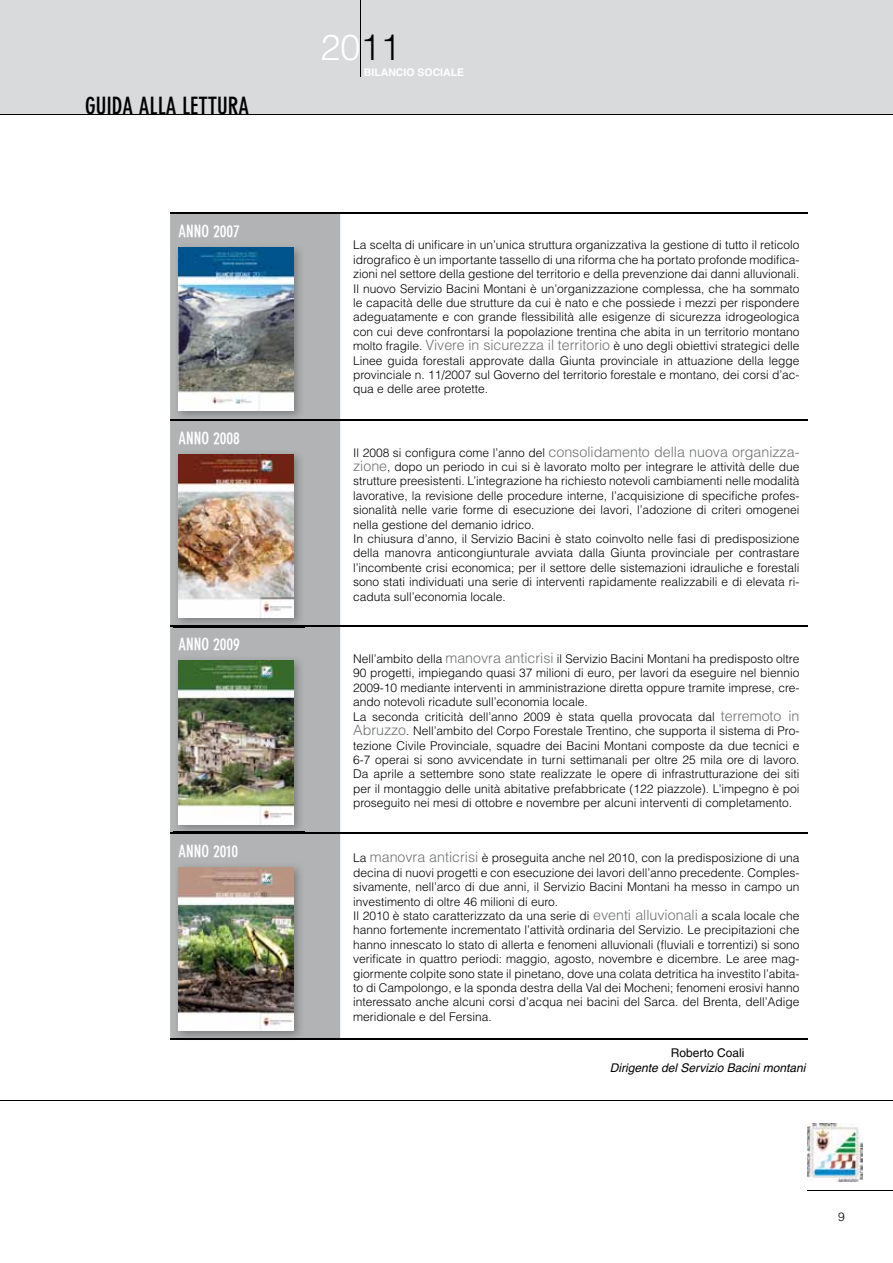
<style>
.page{position:relative;width:893px;height:1263px;background:#fff}
.page>*{position:absolute;margin:0;border:0;box-sizing:border-box;transform-origin:0 0}
.t1{font:300 36px "Helvetica";color:#fff}
.t2{font:23.1px "DIN Neuzeit Grotesk Bold Cond";color:#000}
.t3{font:16.5px "DIN Neuzeit Grotesk Bold Cond";color:#fff}
.t4{font:300 14.25px "Helvetica";color:#707172}
.t5{font:300 12px/14.4px "Helvetica";color:#000}
.t6{font:italic 12px "Helvetica";color:#000}
.t7{font:12px "Helvetica";color:#000}
.t8{font:700 10.5px "Helvetica";color:#fff}
.s1{color:#000}
.s2{font-size:14.25px;color:#707172}
.s3{font-size:12px;color:#000}
</style>
<div class="page">
<div style="left:0;top:0;width:893px;height:115px;background:#d9dadb"></div>
<hr style="left:360px;top:0;width:1px;height:76px;background:#000">
<hr style="left:0;top:1100px;width:893px;height:1px;background:#000">
<hr style="left:808px;top:1191px;width:85px;height:1px;background:#000">
<hr style="left:0;top:114px;width:893px;height:1px;background:#000">
<img style="left:808px;top:1123px;width:55px;height:58px">
<div style="left:170px;top:214px;width:170px;height:824px;background:#b1b3b4"></div>
<hr style="left:170px;top:213px;width:170px;height:1px;background:#000">
<hr style="left:345px;top:213px;width:463px;height:1px;background:#000">
<hr style="left:170px;top:419px;width:170px;height:2px;background:#000">
<hr style="left:345px;top:419px;width:463px;height:2px;background:#000">
<hr style="left:170px;top:625px;width:170px;height:2px;background:#000">
<hr style="left:345px;top:625px;width:463px;height:2px;background:#000">
<hr style="left:170px;top:832px;width:170px;height:1px;background:#000">
<hr style="left:345px;top:832px;width:463px;height:1px;background:#000">
<hr style="left:170px;top:1038px;width:170px;height:2px;background:#000">
<hr style="left:345px;top:1038px;width:463px;height:2px;background:#000">
<img style="left:174px;top:243px;width:131px;height:176px">
<img style="left:179px;top:248px;width:115px;height:162px">
<img style="left:174px;top:449px;width:131px;height:180px">
<img style="left:174px;top:625px;width:131px;height:2px">
<img style="left:179px;top:454px;width:115px;height:164px">
<img style="left:174px;top:656px;width:131px;height:180px">
<img style="left:174px;top:832px;width:131px;height:1px">
<img style="left:179px;top:661px;width:115px;height:163px">
<img style="left:174px;top:862px;width:131px;height:176px">
<img style="left:179px;top:867px;width:115px;height:164px">
<h2 class="t2" style="left:85px;top:92px;width:166px">GUIDA ALLA LETTURA</h2>
<h3 class="t3" style="left:179px;top:222px;width:63px">ANNO 2007</h3>
<h3 class="t3" style="left:179px;top:428px;width:63px">ANNO 2008</h3>
<h3 class="t3" style="left:179px;top:635px;width:63px">ANNO 2009</h3>
<h3 class="t3" style="left:179px;top:841px;width:61px">ANNO 2010</h3>
<h1 class="t1" style="left:320px;top:24px;width:82px">20<span class="s1">11</span></h1>
<p class="t8" style="left:364px;top:66px;width:102px">BILANCIO SOCIALE</p>
<p class="t5" style="left:353px;top:237px;width:448px;text-align:justify">La scelta di unificare in un’unica struttura organizzativa la gestione di tutto il reticolo idrografico è un importante tassello di una riforma che ha portato profonde modifica&shy;zioni nel settore della gestione del territorio e della prevenzione dai danni alluvionali.<br>Il nuovo Servizio Bacini Montani è un’organizzazione complessa, che ha sommato le capacità delle due strutture da cui è nato e che possiede i mezzi per rispondere adeguatamente e con grande flessibilità alle esigenze di sicurezza idrogeologica con cui deve confrontarsi la popolazione trentina che abita in un territorio montano molto fragile. <span class="s2">Vivere in sicurezza il territorio</span> è uno degli obiettivi strategici delle Linee guida forestali approvate dalla Giunta provinciale in attuazione della legge provinciale n. 11/2007 sul Governo del territorio forestale e montano, dei corsi d’ac&shy;qua e delle aree protette.</p>
<p class="t4" style="left:353px;top:443px;width:448px"><span class="s3">Il 2008 si configura come l’anno del</span> consolidamento della nuova organizza-</p>
<p class="t5" style="left:353px;top:459px;width:448px"><span class="s2">zione</span>, dopo un periodo in cui si è lavorato molto per integrare le attività delle due strutture preesistenti. L’integrazione ha richiesto notevoli cambiamenti nelle modalità lavorative, la revisione delle procedure interne, l’acquisizione di specifiche profes&shy;sionalità nelle varie forme di esecuzione dei lavori, l’adozione di criteri omogenei nella gestione del demanio idrico.<br>In chiusura d’anno, il Servizio Bacini è stato coinvolto nelle fasi di predisposizione della manovra anticongiunturale avviata dalla Giunta provinciale per contrastare l’incombente crisi economica; per il settore delle sistemazioni idrauliche e forestali sono stati individuati una serie di interventi rapidamente realizzabili e di elevata ri&shy;caduta sull’economia locale.</p>
<p class="t5" style="left:353px;top:651px;width:448px">Nell’ambito della <span class="s2">manovra anticrisi</span> il Servizio Bacini Montani ha predisposto oltre 90 progetti, impiegando quasi 37 milioni di euro, per lavori da eseguire nel biennio 2009-10 mediante interventi in amministrazione diretta oppure tramite imprese, cre&shy;ando notevoli ricadute sull’economia locale.<br>La seconda criticità dell’anno 2009 è stata quella provocata dal <span class="s2">terremoto in Abruzzo</span>. Nell’ambito del Corpo Forestale Trentino, che supporta il sistema di Pro&shy;tezione Civile Provinciale, squadre dei Bacini Montani composte da due tecnici e 6-7 operai si sono avvicendate in turni settimanali per oltre 25 mila ore di lavoro.<br>Da aprile a settembre sono state realizzate le opere di infrastrutturazione dei siti per il montaggio delle unità abitative prefabbricate (122 piazzole). L’impegno è poi proseguito nei mesi di ottobre e novembre per alcuni interventi di completamento.</p>
<p class="t5" style="left:353px;top:850px;width:448px">La <span class="s2">manovra anticrisi</span> è proseguita anche nel 2010, con la predisposizione di una decina di nuovi progetti e con esecuzione dei lavori dell’anno precedente. Comples&shy;sivamente, nell’arco di due anni, il Servizio Bacini Montani ha messo in campo un investimento di oltre 46 milioni di euro.<br>Il 2010 è stato caratterizzato da una serie di <span class="s2">eventi alluvionali</span> a scala locale che hanno fortemente incrementato l’attività ordinaria del Servizio. Le precipitazioni che hanno innescato lo stato di allerta e fenomeni alluvionali (fluviali e torrentizi) si sono verificate in quattro periodi: maggio, agosto, novembre e dicembre. Le aree mag&shy;giormente colpite sono state il pinetano, dove una colata detritica ha investito l’abita&shy;to di Campolongo, e la sponda destra della Val dei Mocheni; fenomeni erosivi hanno interessato anche alcuni corsi d’acqua nei bacini del Sarca. del Brenta, dell’Adige meridionale e del Fersina.</p>
<p class="t7" style="left:671px;top:1046px;width:75px">Roberto Coali</p>
<p class="t6" style="left:610px;top:1060px;width:197px">Dirigente del Servizio Bacini montani</p>
<p class="t5" style="left:838px;top:1209px;width:8px">9</p>
</div>
